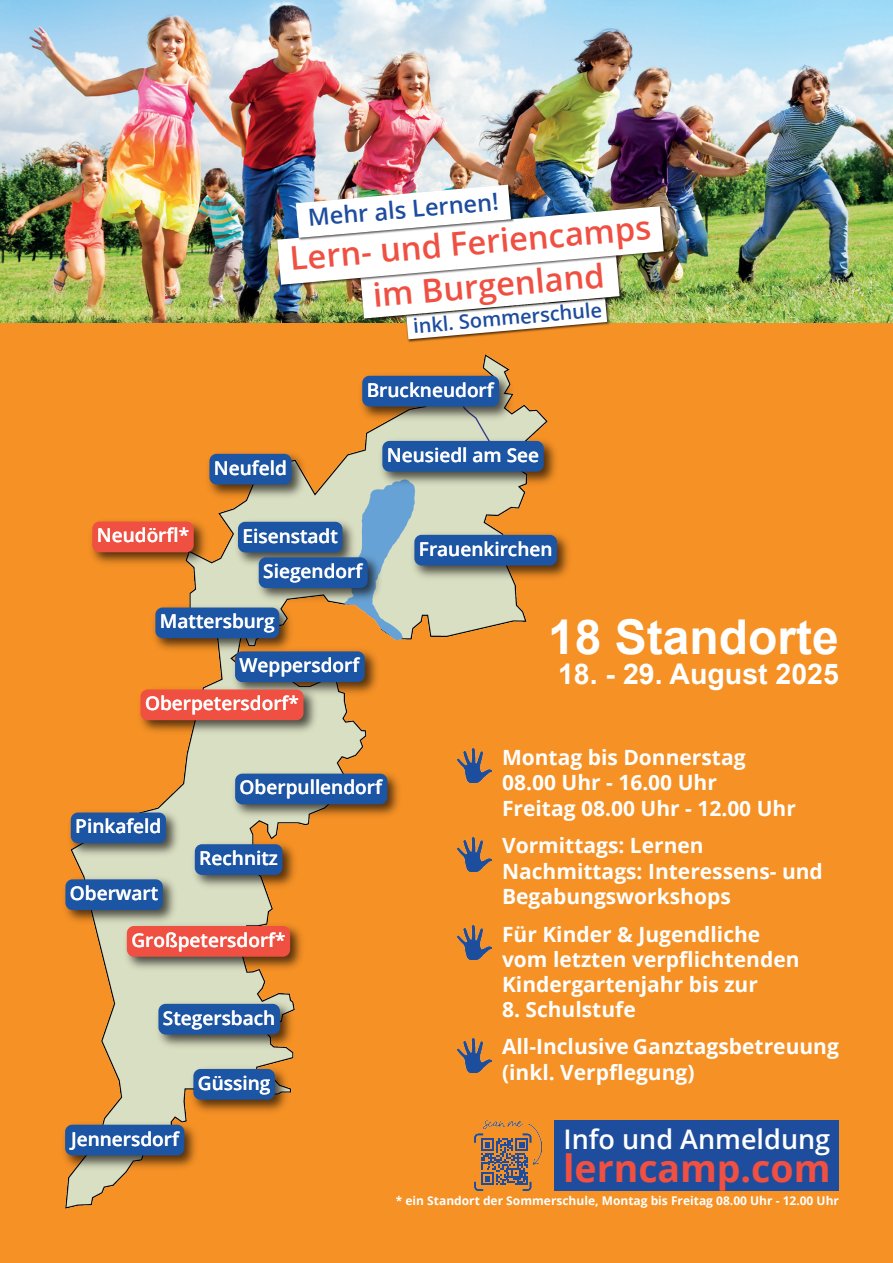
<style>
.page{position:relative;width:893px;height:1263px;background:#f59125}
.page>*{position:absolute;margin:0;border:0;box-sizing:border-box;transform-origin:0 0}
.t1{font:700 48px "Arial";color:#fff}
.t2{font:700 37.5px "Open Sans";color:#ef5042}
.t3{font:600 32.7px "Open Sans";color:#ef5042}
.t4{font:700 28.5px "Arial";color:#fff}
.t5{font:600 27px "Open Sans";color:#fff}
.t6{font:600 23.55px "Open Sans";color:#1e4c9e}
.t7{font:700 21px/25.2px "Open Sans";color:#fff}
.t8{font:600 19.95px "Open Sans";color:#1e4c9e}
.t9{font:600 19.05px/35.5px "Open Sans";color:#fff}
.t10{font:700 12px "Open Sans";color:#fff}
</style>
<div class="page">
<img style="left:66px;top:354px;width:482px;height:855px">
<img style="left:376px;top:434px;width:180px;height:55px">
<div style="left:382px;top:441px;width:162px;height:31px;background:#1c55a4;border-radius:7px"></div>
<img style="left:408px;top:528px;width:161px;height:55px">
<div style="left:414px;top:535px;width:143px;height:30px;background:#1c55a4;border-radius:7px"></div>
<img style="left:356px;top:369px;width:161px;height:55px">
<div style="left:362px;top:376px;width:137px;height:30px;background:#1c55a4;border-radius:7px"></div>
<img style="left:203px;top:447px;width:106px;height:55px">
<div style="left:209px;top:454px;width:83px;height:30px;background:#1c55a4;border-radius:7px"></div>
<img style="left:231px;top:515px;width:129px;height:55px">
<div style="left:238px;top:522px;width:104px;height:30px;background:#1c55a4;border-radius:7px"></div>
<img style="left:252px;top:551px;width:133px;height:55px">
<div style="left:259px;top:557px;width:109px;height:31px;background:#1c55a4;border-radius:7px"></div>
<img style="left:149px;top:601px;width:148px;height:55px">
<div style="left:155px;top:607px;width:124px;height:31px;background:#1c55a4;border-radius:7px"></div>
<img style="left:229px;top:645px;width:153px;height:55px">
<div style="left:235px;top:651px;width:130px;height:31px;background:#1c55a4;border-radius:7px"></div>
<img style="left:229px;top:767px;width:176px;height:55px">
<div style="left:235px;top:774px;width:152px;height:30px;background:#1c55a4;border-radius:7px"></div>
<img style="left:66px;top:806px;width:117px;height:55px">
<div style="left:71px;top:812px;width:95px;height:31px;background:#1c55a4;border-radius:7px"></div>
<img style="left:188px;top:838px;width:112px;height:54px">
<div style="left:195px;top:844px;width:87px;height:31px;background:#1c55a4;border-radius:7px"></div>
<img style="left:134px;top:683px;width:187px;height:55px">
<div style="left:141px;top:689px;width:162px;height:31px;background:#ef5042;border-radius:7px"></div>
<img style="left:86px;top:515px;width:125px;height:55px">
<div style="left:92px;top:522px;width:102px;height:30px;background:#ef5042;border-radius:7px"></div>
<img style="left:65px;top:873px;width:115px;height:54px">
<div style="left:65px;top:879px;width:98px;height:31px;background:#1c55a4;border-radius:7px"></div>
<img style="left:152px;top:997px;width:145px;height:55px">
<div style="left:158px;top:1004px;width:122px;height:30px;background:#1c55a4;border-radius:7px"></div>
<img style="left:187px;top:1062px;width:105px;height:55px">
<div style="left:193px;top:1069px;width:82px;height:31px;background:#1c55a4;border-radius:7px"></div>
<img style="left:64px;top:1118px;width:138px;height:55px">
<div style="left:65px;top:1125px;width:119px;height:30px;background:#1c55a4;border-radius:7px"></div>
<img style="left:120px;top:919px;width:188px;height:55px">
<div style="left:127px;top:926px;width:163px;height:31px;background:#ef5042;border-radius:7px"></div>
<img style="left:457px;top:1038px;width:34px;height:34px">
<img style="left:457px;top:925px;width:34px;height:34px">
<img style="left:457px;top:837px;width:34px;height:34px">
<img style="left:457px;top:748px;width:34px;height:34px">
<div style="left:555px;top:1120px;width:284px;height:71px;background:#1d4d9c"></div>
<img style="left:474px;top:1120px;width:68px;height:71px">
<img style="left:0;top:0;width:893px;height:323px">
<img style="left:407px;top:339px;width:38px;height:4px">
<img style="left:294px;top:183px;width:221px;height:2px">
<img style="left:277px;top:185px;width:387px;height:154px">
<p class="t6" style="left:307px;top:202px;width:193px;rotate:-5deg">Mehr als Lernen!</p>
<h3 class="t3" style="left:288px;top:236px;width:364px;rotate:-5deg">Lern- und Feriencamps</h3>
<h3 class="t3" style="left:371px;top:273px;width:234px;rotate:-5deg">im Burgenland</h3>
<p class="t8" style="left:412px;top:312px;width:191px;rotate:-5deg">inkl. Sommerschule</p>
<p class="t9" style="left:214px;top:450px;width:75px">Neufeld</p>
<p class="t9" style="left:367px;top:371px;width:129px">Bruckneudorf</p>
<p class="t9" style="left:387px;top:437px;width:154px">Neusiedl am See</p>
<p class="t9" style="left:97px;top:517px;width:94px">Neudörfl*</p>
<p class="t9" style="left:263px;top:517px;width:101px;text-indent:-21px">Eisenstadt<br>Siegendorf</p>
<p class="t9" style="left:160px;top:603px;width:116px">Mattersburg</p>
<p class="t9" style="left:240px;top:647px;width:121px">Weppersdorf</p>
<p class="t9" style="left:145px;top:685px;width:155px">Oberpetersdorf*</p>
<p class="t9" style="left:419px;top:531px;width:135px">Frauenkirchen</p>
<h1 class="t1" style="left:548px;top:605px;width:292px">18 Standorte</h1>
<h3 class="t4" style="left:558px;top:655px;width:282px">18. - 29. August 2025</h3>
<p class="t9" style="left:75px;top:808px;width:88px">Pinkafeld</p>
<p class="t9" style="left:70px;top:875px;width:90px">Oberwart</p>
<p class="t9" style="left:240px;top:769px;width:144px">Oberpullendorf</p>
<p class="t9" style="left:199px;top:840px;width:80px">Rechnitz</p>
<p class="t9" style="left:131px;top:922px;width:156px">Großpetersdorf*</p>
<p class="t9" style="left:163px;top:999px;width:114px">Stegersbach</p>
<p class="t9" style="left:198px;top:1065px;width:74px">Güssing</p>
<p class="t7" style="left:502px;top:744px;width:295px">Montag bis Donnerstag<br>08.00 Uhr - 16.00 Uhr<br>Freitag 08.00 Uhr - 12.00 Uhr</p>
<p class="t7" style="left:502px;top:833px;width:322px">Vormittags: Lernen<br>Nachmittags: Interessens- und<br>Begabungsworkshops</p>
<p class="t7" style="left:502px;top:921px;width:299px">Für Kinder &amp; Jugendliche vom letzten verpflichtenden<br>Kindergartenjahr bis zur</p>
<p class="t7" style="left:502px;top:996px;width:135px">8. Schulstufe</p>
<p class="t7" style="left:502px;top:1033px;width:338px">All-Inclusive Ganztagsbetreuung (inkl. Verpflegung)</p>
<p class="t9" style="left:71px;top:1120px;width:109px">Jennersdorf</p>
<p class="t5" style="left:563px;top:1121px;width:268px">Info und Anmeldung</p>
<h2 class="t2" style="left:563px;top:1142px;width:269px">lerncamp.com</h2>
<p class="t10" style="left:396px;top:1192px;width:445px">* ein Standort der Sommerschule, Montag bis Freitag 08.00 Uhr - 12.00 Uhr</p>
</div>
